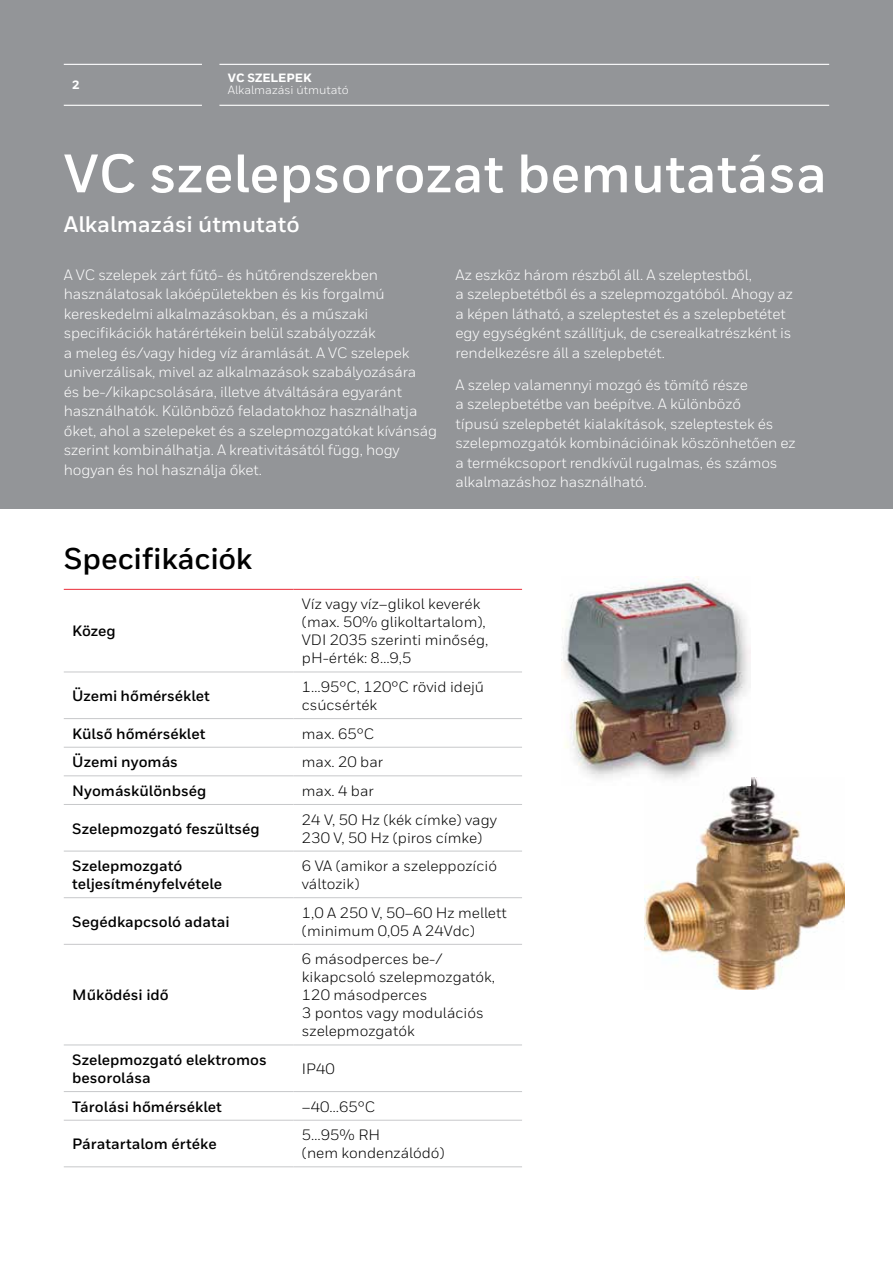
<style>
.page{position:relative;width:893px;height:1263px;background:#fff}
.page>*{position:absolute;margin:0;border:0;box-sizing:border-box;transform-origin:0 0}
.t1{font:700 54px "Honeywell Sans";color:#fff}
.t2{font:700 30px "Honeywell Sans";letter-spacing:-.01em;color:#000}
.t3{font:700 22.5px "Honeywell Sans";color:#fff}
.t4{font:15px/19.5px "Honeywell Sans";letter-spacing:-.01em;color:#fff}
.t5{font:15px/18px "Honeywell Sans";color:#000}
.t6{font:700 15px/18px "Honeywell Sans";color:#000}
.t7{font:12px "Honeywell Sans";color:#fff}
.t8{font:800 12px "Honeywell Sans";color:#fff}
</style>
<div class="page">
<img style="left:644px;top:778px;width:200px;height:211px">
<div style="left:0;top:0;width:893px;height:509px;background:#939598"></div>
<hr style="left:64px;top:1120px;width:229px;height:1px;background:#c7c8ca">
<hr style="left:293px;top:1120px;width:229px;height:1px;background:#c7c8ca">
<hr style="left:64px;top:1166px;width:229px;height:1px;background:#c7c8ca">
<hr style="left:293px;top:1166px;width:229px;height:1px;background:#c7c8ca">
<hr style="left:64px;top:589px;width:229px;height:1px;background:#ea2c38">
<hr style="left:293px;top:589px;width:229px;height:1px;background:#ea2c38">
<hr style="left:64px;top:672px;width:229px;height:1px;background:#c7c8ca">
<hr style="left:293px;top:672px;width:229px;height:1px;background:#c7c8ca">
<hr style="left:64px;top:718px;width:229px;height:1px;background:#c7c8ca">
<hr style="left:293px;top:718px;width:229px;height:1px;background:#c7c8ca">
<hr style="left:64px;top:747px;width:229px;height:1px;background:#c7c8ca">
<hr style="left:293px;top:747px;width:229px;height:1px;background:#c7c8ca">
<hr style="left:64px;top:775px;width:229px;height:1px;background:#c7c8ca">
<hr style="left:293px;top:775px;width:229px;height:1px;background:#c7c8ca">
<hr style="left:64px;top:804px;width:229px;height:1px;background:#c7c8ca">
<hr style="left:293px;top:804px;width:229px;height:1px;background:#c7c8ca">
<hr style="left:64px;top:851px;width:229px;height:1px;background:#c7c8ca">
<hr style="left:293px;top:851px;width:229px;height:1px;background:#c7c8ca">
<hr style="left:64px;top:897px;width:229px;height:1px;background:#c7c8ca">
<hr style="left:293px;top:897px;width:229px;height:1px;background:#c7c8ca">
<hr style="left:64px;top:944px;width:229px;height:1px;background:#c7c8ca">
<hr style="left:293px;top:944px;width:229px;height:1px;background:#c7c8ca">
<hr style="left:64px;top:1044px;width:229px;height:1px;background:#c7c8ca">
<hr style="left:293px;top:1044px;width:229px;height:1px;background:#c7c8ca">
<hr style="left:64px;top:1091px;width:229px;height:1px;background:#c7c8ca">
<hr style="left:293px;top:1091px;width:229px;height:1px;background:#c7c8ca">
<img style="left:561px;top:576px;width:189px;height:209px">
<hr style="left:64px;top:64px;width:138px;height:1px;background:#fff">
<hr style="left:64px;top:105px;width:138px;height:1px;background:#fff">
<hr style="left:219px;top:64px;width:610px;height:1px;background:#fff">
<hr style="left:219px;top:105px;width:610px;height:1px;background:#fff">
<p class="t8" style="left:72px;top:78px;width:9px">2</p>
<p class="t8" style="left:228px;top:71px;width:85px">VC SZELEPEK</p>
<p class="t7" style="left:228px;top:83px;width:122px">Alkalmazási útmutató</p>
<h1 class="t1" style="left:64px;top:141px;width:765px">VC szelepsorozat bemutatása</h1>
<h3 class="t3" style="left:64px;top:211px;width:237px">Alkalmazási útmutató</h3>
<p class="t4" style="left:64px;top:265px;width:375px">A VC szelepek zárt fűtő- és hűtőrendszerekben használatosak lakóépületekben és kis forgalmú kereskedelmi alkalmazásokban, és a műszaki specifikációk határértékein belül szabályozzák<br>a meleg és/vagy hideg víz áramlását. A VC szelepek univerzálisak, mivel az alkalmazások szabályozására<br>és be-/kikapcsolására, illetve átváltására egyaránt használhatók. Különböző feladatokhoz használhatja őket, ahol a szelepeket és a szelepmozgatókat kívánság szerint kombinálhatja. A kreativitásától függ, hogy hogyan és hol használja őket.</p>
<p class="t4" style="left:455px;top:265px;width:339px">Az eszköz három részből áll. A szeleptestből,<br>a szelepbetétből és a szelepmozgatóból. Ahogy az a képen látható, a szeleptestet és a szelepbetétet egy egységként szállítjuk, de cserealkatrészként is rendelkezésre áll a szelepbetét.</p>
<p class="t4" style="left:455px;top:375px;width:342px">A szelep valamennyi mozgó és tömítő része<br>a szelepbetétbe van beépítve. A különböző<br>típusú szelepbetét kialakítások, szeleptestek és szelepmozgatók kombinációinak köszönhetően ez a termékcsoport rendkívül rugalmas, és számos alkalmazáshoz használható.</p>
<h2 class="t2" style="left:64px;top:540px;width:190px">Specifikációk</h2>
<p class="t6" style="left:72px;top:623px;width:45px">Közeg</p>
<p class="t5" style="left:302px;top:595px;width:188px">Víz vagy víz–glikol keverék (max. 50% glikoltartalom),<br>VDI 2035 szerinti minőség, pH-érték: 8…9,5</p>
<p class="t6" style="left:72px;top:687px;width:139px">Üzemi hőmérséklet</p>
<p class="t5" style="left:302px;top:678px;width:184px">1…95°C, 120°C rövid idejű csúcsérték</p>
<p class="t6" style="left:72px;top:725px;width:135px">Külső hőmérséklet</p>
<p class="t5" style="left:302px;top:724px;width:74px">max. 65°C</p>
<p class="t6" style="left:72px;top:753px;width:107px">Üzemi nyomás</p>
<p class="t5" style="left:302px;top:753px;width:83px">max. 20 bar</p>
<p class="t6" style="left:72px;top:782px;width:136px">Nyomáskülönbség</p>
<p class="t5" style="left:302px;top:782px;width:73px">max. 4 bar</p>
<p class="t6" style="left:72px;top:820px;width:189px">Szelepmozgató feszültség</p>
<p class="t5" style="left:302px;top:810px;width:197px">24 V, 50 Hz (kék címke) vagy<br>230 V, 50 Hz (piros címke)</p>
<p class="t6" style="left:72px;top:857px;width:151px">Szelepmozgató teljesítményfelvétele</p>
<p class="t5" style="left:302px;top:857px;width:197px">6 VA (amikor a szeleppozíció változik)</p>
<p class="t6" style="left:72px;top:913px;width:159px">Segédkapcsoló adatai</p>
<p class="t5" style="left:302px;top:904px;width:206px">1,0 A 250 V, 50–60 Hz mellett (minimum 0,05 A 24Vdc)</p>
<p class="t6" style="left:72px;top:987px;width:98px">Működési idő</p>
<p class="t5" style="left:302px;top:950px;width:195px">6 másodperces be-/ kikapcsoló szelepmozgatók,<br>120 másodperces<br>3 pontos vagy modulációs szelepmozgatók</p>
<p class="t6" style="left:72px;top:1051px;width:196px">Szelepmozgató elektromos besorolása</p>
<p class="t5" style="left:302px;top:1060px;width:35px">IP40</p>
<p class="t6" style="left:72px;top:1098px;width:151px">Tárolási hőmérséklet</p>
<p class="t5" style="left:302px;top:1097px;width:75px">–40…65°C</p>
<p class="t6" style="left:72px;top:1135px;width:146px">Páratartalom értéke</p>
<p class="t5" style="left:302px;top:1126px;width:144px">5…95% RH<br>(nem kondenzálódó)</p>
</div>
